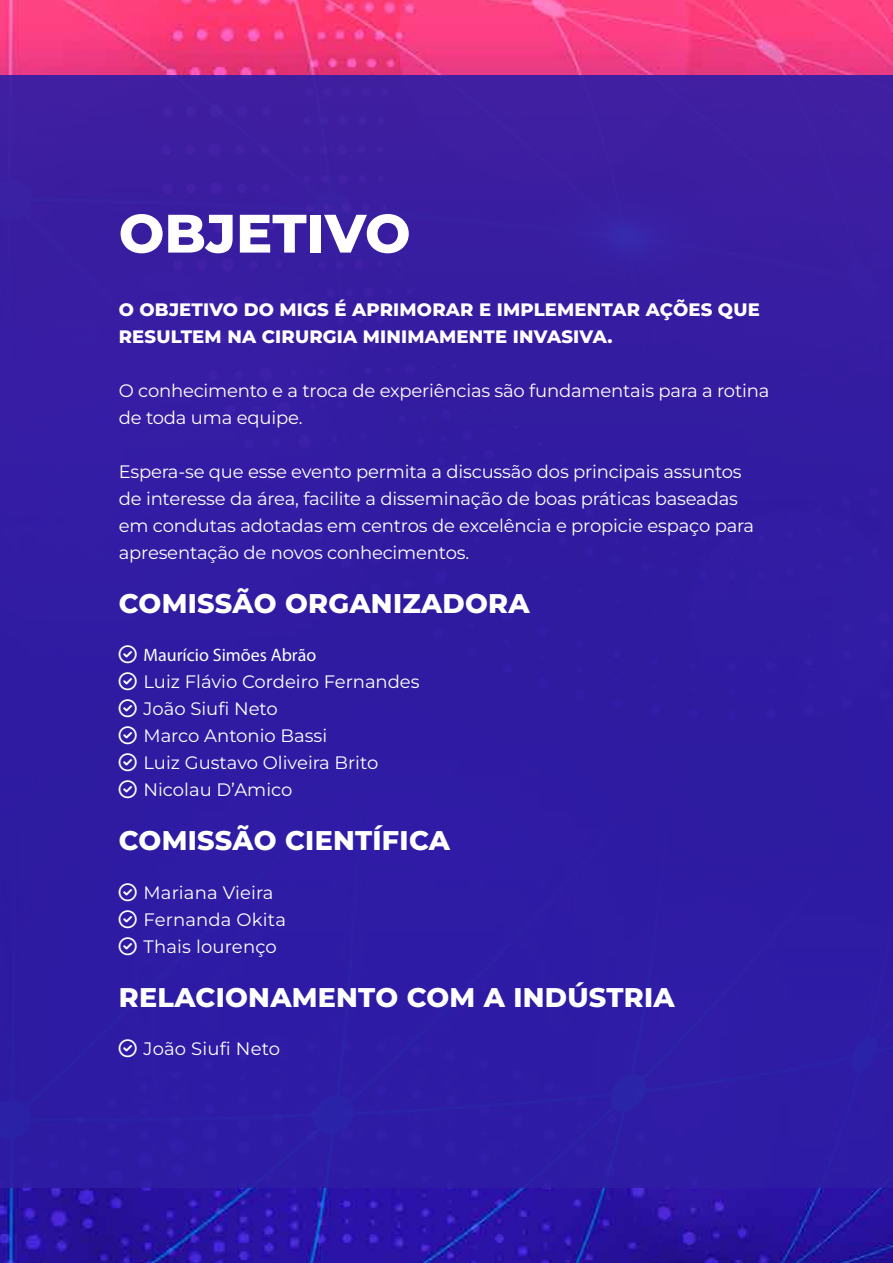
<style>
.page{position:relative;width:893px;height:1263px;background:#fff}
.page>*{position:absolute;margin:0;border:0;box-sizing:border-box;transform-origin:0 0}
.t1{font:800 54px "Montserrat";color:#fff}
.t2{font:800 27px "Montserrat";letter-spacing:.01em;color:#fff}
.t3{font:18px/27px "Montserrat";letter-spacing:-.01em;color:#fff}
.t4{font:800 18px/27px "Montserrat";letter-spacing:.01em;color:#fff}
.t5{font:18px "Montserrat";letter-spacing:.01em;color:#fff}
.t6{font:18px "Myriad Pro";color:#fff}
</style>
<div class="page">
<img style="left:0;top:0;width:893px;height:1263px">
<div style="left:0;top:75px;width:893px;height:1113px;background:#2f1da5"></div>
<h1 class="t1" style="left:119px;top:197px;width:293px">OBJETIVO</h1>
<p class="t4" style="left:119px;top:295px;width:642px">O OBJETIVO DO MIGS É APRIMORAR E IMPLEMENTAR AÇÕES QUE<br>RESULTEM NA CIRURGIA MINIMAMENTE INVASIVA.</p>
<p class="t3" style="left:119px;top:376px;width:652px">O conhecimento e a troca de experiências são fundamentais para a rotina de toda uma equipe.</p>
<p class="t3" style="left:119px;top:457px;width:637px">Espera-se que esse evento permita a discussão dos principais assuntos de interesse da área, facilite a disseminação de boas práticas baseadas em condutas adotadas em centros de excelência e propicie espaço para apresentação de novos conhecimentos.</p>
<h2 class="t2" style="left:119px;top:585px;width:412px">COMISSÃO ORGANIZADORA</h2>
<p class="t6" style="left:119px;top:644px;width:199px">● Maurício Simões Abrão</p>
<p class="t3" style="left:119px;top:668px;width:302px">● Luiz Flávio Cordeiro Fernandes</p>
<p class="t3" style="left:119px;top:695px;width:161px">● João Siufi Neto</p>
<p class="t3" style="left:119px;top:722px;width:210px">● Marco Antonio Bassi</p>
<p class="t3" style="left:119px;top:749px;width:261px">● Luiz Gustavo Oliveira Brito</p>
<p class="t3" style="left:119px;top:776px;width:175px">● Nicolau D’Amico</p>
<h2 class="t2" style="left:119px;top:823px;width:333px">COMISSÃO CIENTÍFICA</h2>
<p class="t5" style="left:119px;top:880px;width:156px">● Mariana Vieira</p>
<p class="t5" style="left:119px;top:907px;width:169px">● Fernanda Okita</p>
<p class="t5" style="left:119px;top:934px;width:160px">● Thais lourenço</p>
<h2 class="t2" style="left:119px;top:979px;width:557px">RELACIONAMENTO COM A INDÚSTRIA</h2>
<p class="t5" style="left:119px;top:1037px;width:163px">● João Siufi Neto</p>
</div>
